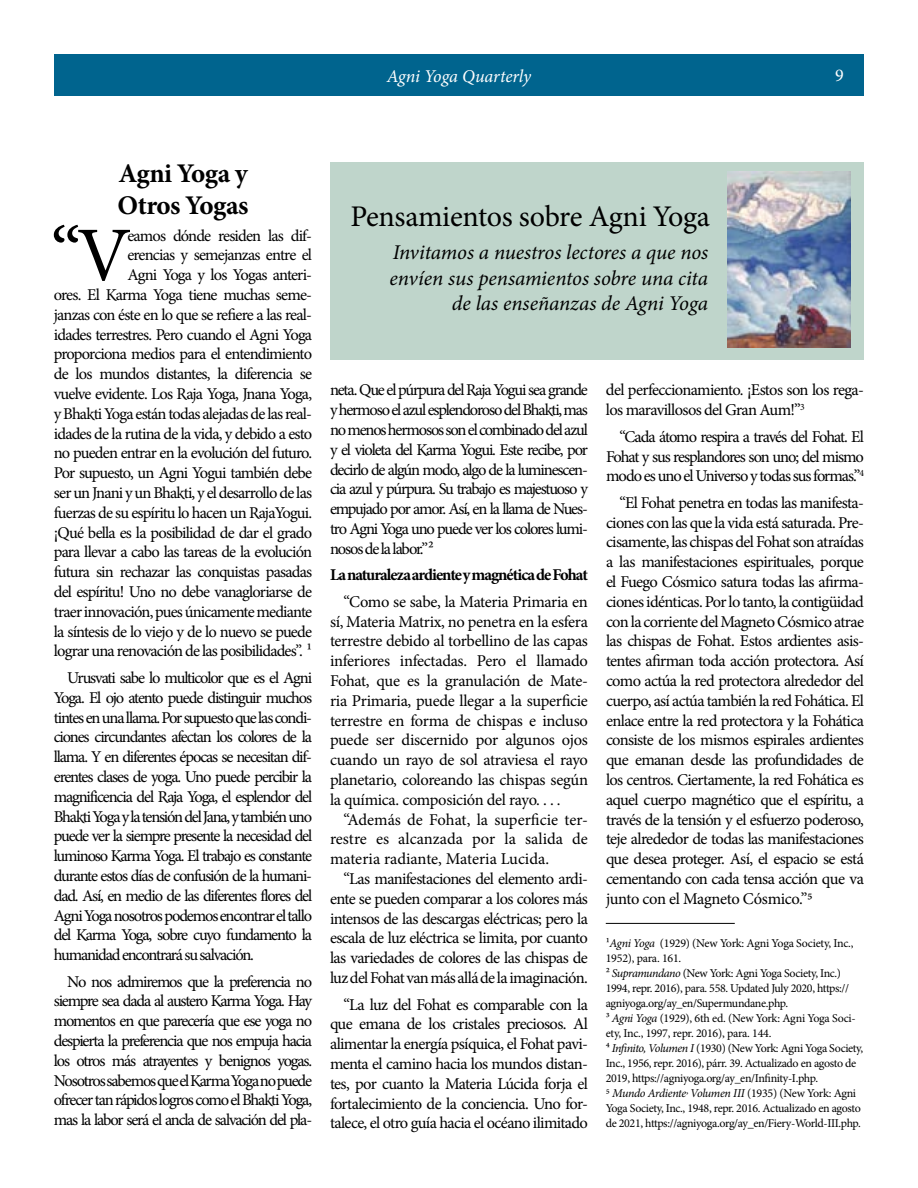
<style>
.page{position:relative;width:918px;height:1188px;background:#fff}
.page>*{position:absolute;margin:0;border:0;box-sizing:border-box;transform-origin:0 0}
.t1{font:77.4px "Minion Pro";color:#000}
.t2{font:30px "Minion Pro";letter-spacing:-.01em;color:#000}
.t3{font:700 27px/32.4px "Minion Pro";letter-spacing:-.02em;color:#000}
.t4{font:italic 21px/25.2px "Minion Pro";letter-spacing:-.005em;color:#000;text-align:right}
.t5{font:italic 18px "Minion Pro";letter-spacing:-.005em;color:#fff}
.t6{font:18px "Minion Pro";color:#fff}
.t7{font:16.5px/19.8px "Minion Pro";letter-spacing:-.05em;color:#000;text-align:justify}
.t8{font:700 16.5px "Minion Pro";letter-spacing:-.06em;color:#000}
.t9{font:12px/15px "Minion Pro";letter-spacing:-.03em;color:#000}
.s1{font-style:italic}
</style>
<div class="page">
<div style="left:54px;top:54px;width:810px;height:41px;background:#00648e"></div>
<div style="left:330px;top:162px;width:534px;height:198px;background:#bfd5cb"></div>
<img style="left:727px;top:172px;width:123px;height:175px">
<hr style="left:606px;top:923px;width:129px;height:1px;background:#000">
<p class="t5" style="left:387px;top:64px;width:146px">Agni Yoga Quarterly</p>
<p class="t6" style="left:835px;top:63px;width:10px">9</p>
<h3 class="t3" style="left:118px;top:156px;width:132px">Agni Yoga y<br>Otros Yogas</h3>
<h1 class="t1" style="left:51px;top:204px;width:82px">“V</h1>
<p class="t7" style="left:54px;top:225px;width:260px;text-align:right">eamos dónde residen las dif-<br>erencias y semejanzas entre el<br>Agni Yoga y los Yogas anteri-<br>ores. El Karma Yoga tiene muchas seme&shy;janzas con éste en lo que se refiere a las real&shy;idades terrestres. Pero cuando el Agni Yoga proporciona medios para el entendimiento de los mundos distantes, la diferencia se vuelve evidente. Los Raja Yoga, Jnana Yoga, y Bhakti Yoga están todas alejadas de las real&shy;idades de la rutina de la vida, y debido a esto no pueden entrar en la evolución del futuro.<br>Por supuesto, un Agni Yogui también debe ser un Jnani y un Bhakti, y el desarrollo de las fuerzas de su espíritu lo hacen un RajaYogui. ¡Qué bella es la posibilidad de dar el grado para llevar a cabo las tareas de la evolución futura sin rechazar las conquistas pasadas del espíritu! Uno no debe vanagloriarse de traer innovación, pues únicamente mediante la síntesis de lo viejo y de lo nuevo se puede lograr una renovación de las posibilidades”. 1</p>
<p class="t7" style="left:54px;top:668px;width:260px;text-indent:13px">Urusvati sabe lo multicolor que es el Agni Yoga. El ojo atento puede distinguir muchos tintes en una llama. Por supuesto que las condi&shy;ciones circundantes afectan los colores de la llama. Y en diferentes épocas se necesitan dif&shy;erentes clases de yoga. Uno puede percibir la magnificencia del Raja Yoga, el esplendor del Bhakti Yoga y la tensión del Jana, y también uno puede ver la siempre presente la necesidad del luminoso Karma Yoga. El trabajo es constante durante estos días de confusión de la humani&shy;dad. Así, en medio de las diferentes flores del Agni Yoga nosotros podemos encontrar el tallo del Karma Yoga, sobre cuyo fundamento la humanidad encontrará su salvación.</p>
<p class="t7" style="left:54px;top:972px;width:260px;text-indent:13px">No nos admiremos que la preferencia no siempre sea dada al austero Karma Yoga. Hay momentos en que parecería que ese yoga no despierta la preferencia que nos empuja hacia los otros más atrayentes y benignos yogas.<br>Nosotros sabemos que el Karma Yoga no puede ofrecer tan rápidos logros como el Bhakti Yoga, mas la labor será el ancla de salvación del pla-</p>
<h2 class="t2" style="left:351px;top:196px;width:361px">Pensamientos sobre Agni Yoga</h2>
<p class="t4" style="left:390px;top:240px;width:320px">Invitamos a nuestros lectores a que nos envíen sus pensamientos sobre una cita de las enseñanzas de Agni Yoga</p>
<p class="t7" style="left:330px;top:380px;width:260px">neta. Que el púrpura del Raja Yogui sea grande y hermoso el azul esplendoroso del Bhakti, mas no menos hermosos son el combinado del azul y el violeta del Karma Yogui. Este recibe, por decirlo de algún modo, algo de la luminescen&shy;cia azul y púrpura. Su trabajo es majestuoso y empujado por amor. Así, en la llama de Nues&shy;tro Agni Yoga uno puede ver los colores lumi&shy;nosos de la labor.”2</p>
<p class="t8" style="left:330px;top:563px;width:259px">La naturaleza ardiente y magnética de Fohat</p>
<p class="t7" style="left:330px;top:592px;width:260px;text-indent:13px">“Como se sabe, la Materia Primaria en sí, Materia Matrix, no penetra en la esfera terrestre debido al torbellino de las capas inferiores infectadas. Pero el llamado Fohat, que es la granulación de Mate&shy;ria Primaria, puede llegar a la superficie terrestre en forma de chispas e incluso puede ser discernido por algunos ojos cuando un rayo de sol atraviesa el rayo planetario, coloreando las chispas según la química. composición del rayo. . . .</p>
<p class="t7" style="left:330px;top:810px;width:259px;text-indent:13px">“Además de Fohat, la superficie ter&shy;restre es alcanzada por la salida de materia radiante, Materia Lucida.</p>
<p class="t7" style="left:330px;top:869px;width:260px;text-indent:13px">“Las manifestaciones del elemento ardi&shy;ente se pueden comparar a los colores más intensos de las descargas eléctricas; pero la escala de luz eléctrica se limita, por cuanto las variedades de colores de las chispas de luz del Fohat van más allá de la imaginación.</p>
<p class="t7" style="left:330px;top:995px;width:260px;text-indent:13px">“La luz del Fohat es comparable con la que emana de los cristales preciosos. Al alimentar la energía psíquica, el Fohat pavi&shy;menta el camino hacia los mundos distan&shy;tes, por cuanto la Materia Lúcida forja el fortalecimiento de la conciencia. Uno for&shy;talece, el otro guía hacia el océano ilimitado</p>
<p class="t7" style="left:606px;top:380px;width:259px">del perfeccionamiento. ¡Estos son los rega&shy;los maravillosos del Gran Aum!”<sup>3</sup></p>
<p class="t7" style="left:606px;top:427px;width:260px;text-indent:13px">“Cada átomo respira a través del Fohat. El Fohat y sus resplandores son uno; del mismo modo es uno el Universo y todas sus formas.”<sup>4</sup></p>
<p class="t7" style="left:606px;top:493px;width:260px;text-indent:13px">“El Fohat penetra en todas las manifesta&shy;ciones con las que la vida está saturada. Pre&shy;cisamente, las chispas del Fohat son atraídas a las manifestaciones espirituales, porque el Fuego Cósmico satura todas las afirma&shy;ciones idénticas. Por lo tanto, la contigüidad con la corriente del Magneto Cósmico atrae las chispas de Fohat. Estos ardientes asis&shy;tentes afirman toda acción protectora. Así como actúa la red protectora alrededor del cuerpo, así actúa también la red Fohática. El enlace entre la red protectora y la Fohática consiste de los mismos espirales ardientes que emanan desde las profundidades de los centros. Ciertamente, la red Fohática es aquel cuerpo magnético que el espíritu, a través de la tensión y el esfuerzo poderoso, teje alrededor de todas las manifestaciones que desea proteger. Así, el espacio se está cementando con cada tensa acción que va junto con el Magneto Cósmico.”5</p>
<p class="t9" style="left:606px;top:935px;width:259px">1<span class="s1">Agni Yoga</span> (1929) (New York: Agni Yoga Society, Inc., 1952), para. 161.<br>2 <span class="s1">Supramundano</span> (New York: Agni Yoga Society, Inc.)<br>1994, repr. 2016), para. 558. Updated July 2020, https:// agniyoga.org/ay_en/Supermundane.php.<br>3 <span class="s1">Agni Yoga</span> (1929), 6th ed. (New York: Agni Yoga Soci&shy;ety, Inc., 1997, repr. 2016), para. 144.<br>4 <span class="s1">Infinito, Volumen I</span> (1930) (New York: Agni Yoga Society, Inc., 1956, repr. 2016), párr. 39. Actualizado en agosto de 2019, https://agniyoga.org/ay_en/Infinity-I.php.<br>5 <span class="s1">Mundo Ardiente, Volumen III</span> (1935) (New York: Agni Yoga Society, Inc., 1948, repr. 2016. Actualizado en agosto de 2021, https://agniyoga.org/ay_en/Fiery-World-III.php.</p>
</div>
